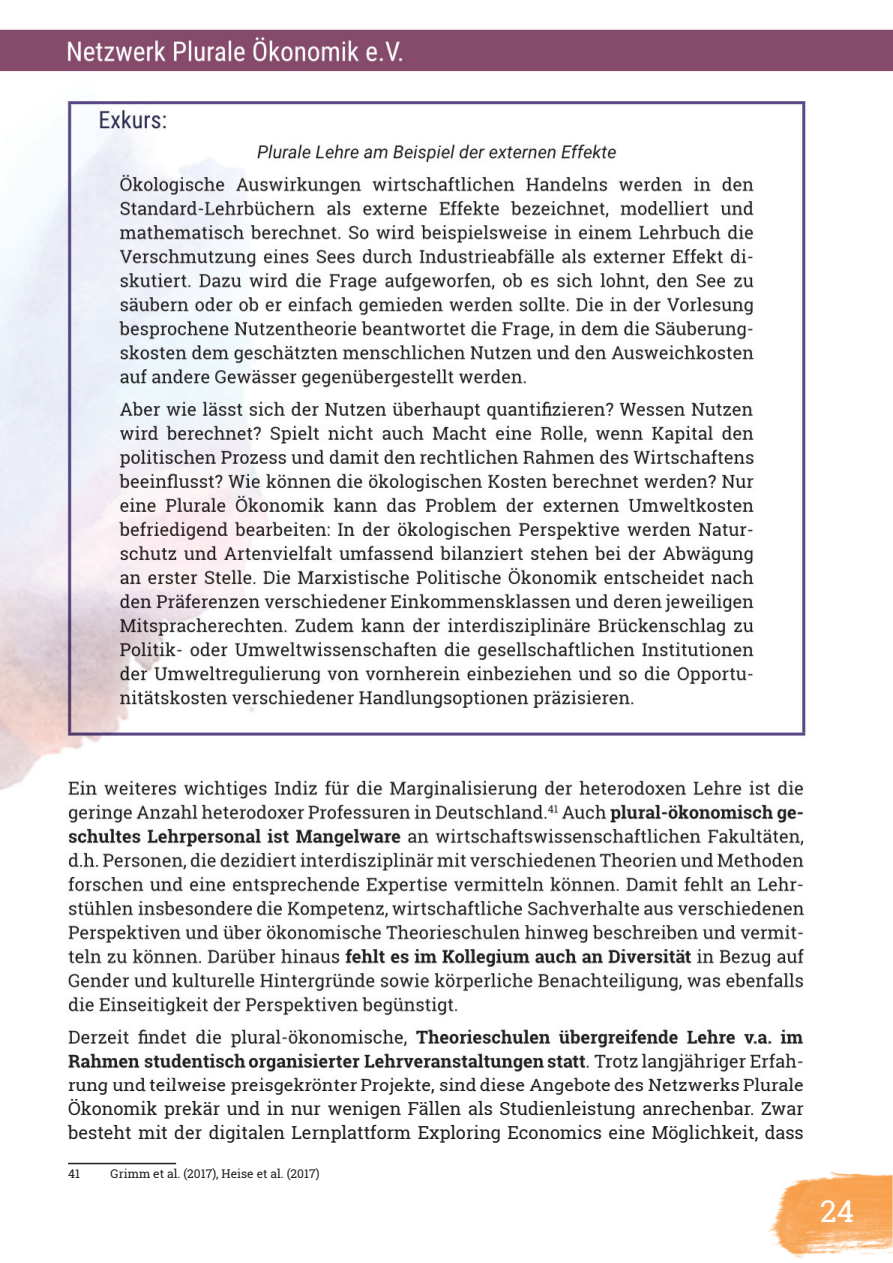
<style>
.page{position:relative;width:893px;height:1263px;background:#fff}
.page>*{position:absolute;margin:0;border:0;box-sizing:border-box;transform-origin:0 0}
.t1{font:30px "Roboto Slab";color:#fff}
.t2{font:18px/24px "Roboto Slab";color:#231f20;text-align:justify}
.t3{font:12px "Roboto Slab";color:#231f20}
</style>
<div class="page">
<img style="left:767px;top:1172px;width:126px;height:86px">
<hr style="left:68px;top:1163px;width:108px;height:1px;background:#231f20">
<img style="left:0;top:29px;width:893px;height:1055px">
<p class="t2" style="left:68px;top:1072px;width:737px">rung und teilweise preisgekrönter Projekte, sind diese Angebote des Netzwerks Plurale Ökonomik prekär und in nur wenigen Fällen als Studienleistung anrechenbar. Zwar besteht mit der digitalen Lernplattform Exploring Economics eine Möglichkeit, dass</p>
<p class="t3" style="left:68px;top:1165px;width:13px">41</p>
<p class="t3" style="left:111px;top:1165px;width:210px">Grimm et al. (2017), Heise et al. (2017)</p>
<h1 class="t1" style="left:820px;top:1191px;width:35px">24</h1>
</div>
